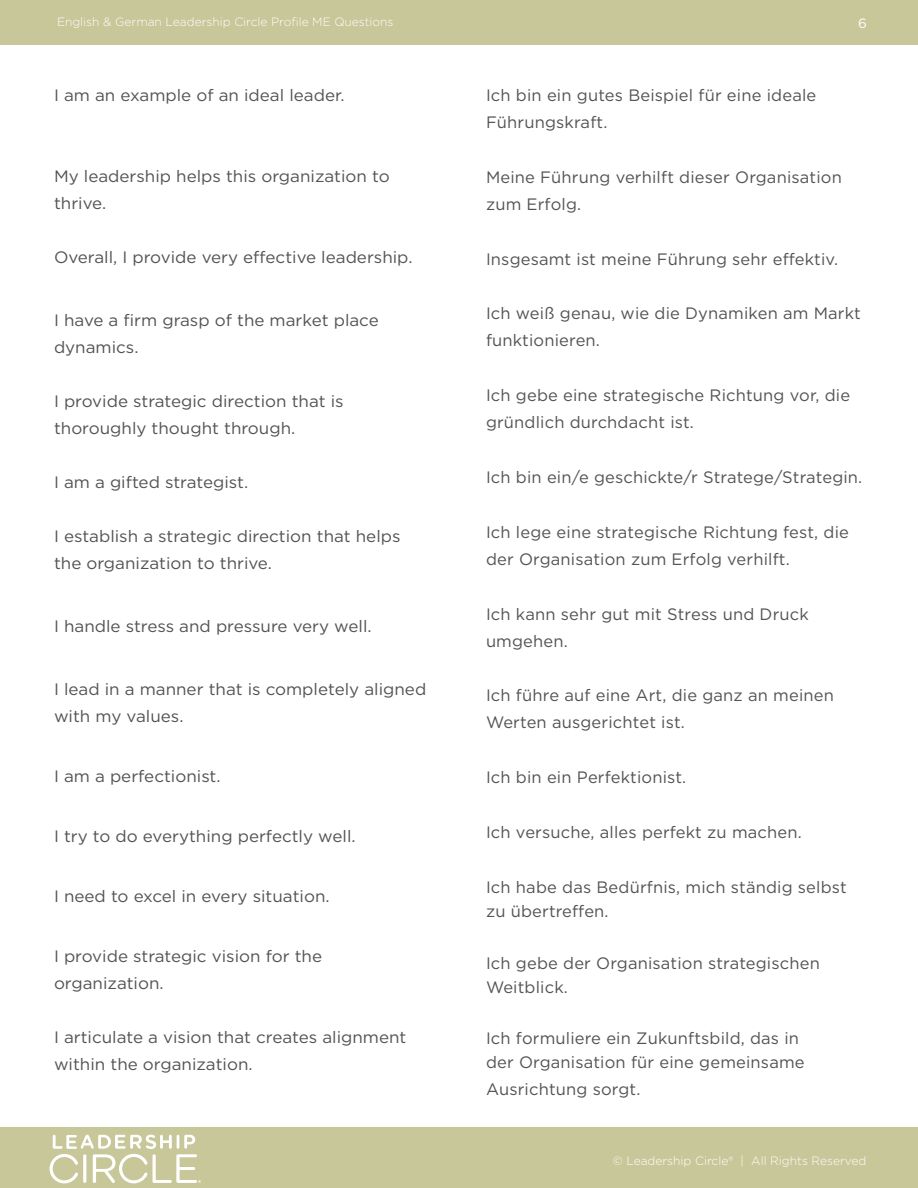
<style>
.page{position:relative;width:918px;height:1188px;background:#fff}
.page>*{position:absolute;margin:0;border:0;box-sizing:border-box;transform-origin:0 0}
.Paragraph_Body_Chine{font:16.5px/27px "Gotham";letter-spacing:.01em;color:#535353}
.paragraph_body{font:16.5px/27px "Gotham";color:#535353}
.t1{font:13.5px "Gotham";color:#fff}
.t2{font:300 12px "Gotham";color:#feffff}
</style>
<div class="page">
<div style="left:0;top:1128px;width:918px;height:60px;background:#c7c799"></div>
<div style="left:0;top:0;width:918px;height:44px;background:#c7c799"></div>
<svg style="left:50px;top:1135px;width:151px;height:48px"></svg>
<p class="t2" style="left:57px;top:15px;width:338px">English &amp; German Leadership Circle Profile ME Questions</p>
<p class="t1" style="left:858px;top:15px;width:10px">6</p>
<p class="paragraph_body" style="left:54px;top:81px;width:292px">I am an example of an ideal leader.</p>
<p class="paragraph_body" style="left:54px;top:162px;width:337px">My leadership helps this organization to thrive.</p>
<p class="paragraph_body" style="left:54px;top:243px;width:360px">Overall, I provide very effective leadership.</p>
<p class="paragraph_body" style="left:54px;top:306px;width:326px">I have a firm grasp of the market place dynamics.</p>
<p class="paragraph_body" style="left:54px;top:387px;width:291px">I provide strategic direction that is thoroughly thought through.</p>
<p class="paragraph_body" style="left:54px;top:468px;width:196px">I am a gifted strategist.</p>
<p class="paragraph_body" style="left:54px;top:522px;width:348px">I establish a strategic direction that helps the organization to thrive.</p>
<p class="paragraph_body" style="left:54px;top:612px;width:319px">I handle stress and pressure very well.</p>
<p class="paragraph_body" style="left:54px;top:675px;width:374px">I lead in a manner that is completely aligned with my values.</p>
<p class="paragraph_body" style="left:54px;top:762px;width:168px">I am a perfectionist.</p>
<p class="paragraph_body" style="left:54px;top:822px;width:303px">I try to do everything perfectly well.</p>
<p class="paragraph_body" style="left:54px;top:882px;width:277px">I need to excel in every situation.</p>
<p class="paragraph_body" style="left:54px;top:942px;width:270px">I provide strategic vision for the organization.</p>
<p class="paragraph_body" style="left:54px;top:1023px;width:354px">I articulate a vision that creates alignment within the organization.</p>
<p class="Paragraph_Body_Chine" style="left:486px;top:81px;width:332px">Ich bin ein gutes Beispiel für eine ideale<br>Führungskraft.</p>
<p class="Paragraph_Body_Chine" style="left:486px;top:163px;width:357px">Meine Führung verhilft dieser Organisation zum Erfolg.</p>
<p class="Paragraph_Body_Chine" style="left:486px;top:245px;width:354px">Insgesamt ist meine Führung sehr effektiv.</p>
<p class="Paragraph_Body_Chine" style="left:486px;top:300px;width:376px">Ich weiß genau, wie die Dynamiken am Markt funktionieren.</p>
<p class="Paragraph_Body_Chine" style="left:486px;top:382px;width:366px">Ich gebe eine strategische Richtung vor, die gründlich durchdacht ist.</p>
<p class="Paragraph_Body_Chine" style="left:486px;top:463px;width:378px">Ich bin ein/e geschickte/r Stratege/Strategin.</p>
<p class="Paragraph_Body_Chine" style="left:486px;top:518px;width:365px">Ich lege eine strategische Richtung fest, die der Organisation zum Erfolg verhilft.</p>
<p class="Paragraph_Body_Chine" style="left:486px;top:600px;width:324px">Ich kann sehr gut mit Stress und Druck umgehen.</p>
<p class="Paragraph_Body_Chine" style="left:486px;top:682px;width:349px">Ich führe auf eine Art, die ganz an meinen<br>Werten ausgerichtet ist.</p>
<p class="Paragraph_Body_Chine" style="left:486px;top:764px;width:202px">Ich bin ein Perfektionist.</p>
<p class="Paragraph_Body_Chine" style="left:486px;top:818px;width:317px">Ich versuche, alles perfekt zu machen.</p>
<p class="Paragraph_Body_Chine" style="left:486px;top:875px;width:362px;line-height:24px">Ich habe das Bedürfnis, mich ständig selbst zu übertreffen.</p>
<p class="Paragraph_Body_Chine" style="left:486px;top:950px;width:335px;line-height:24px">Ich gebe der Organisation strategischen<br>Weitblick.</p>
<p class="Paragraph_Body_Chine" style="left:486px;top:1026px;width:320px;line-height:24px">Ich formuliere ein Zukunftsbild, das in der Organisation für eine gemeinsame</p>
<p class="Paragraph_Body_Chine" style="left:486px;top:1076px;width:156px">Ausrichtung sorgt.</p>
<p class="t2" style="left:613px;top:1153px;width:255px">© Leadership Circle® | All Rights Reserved</p>
</div>
